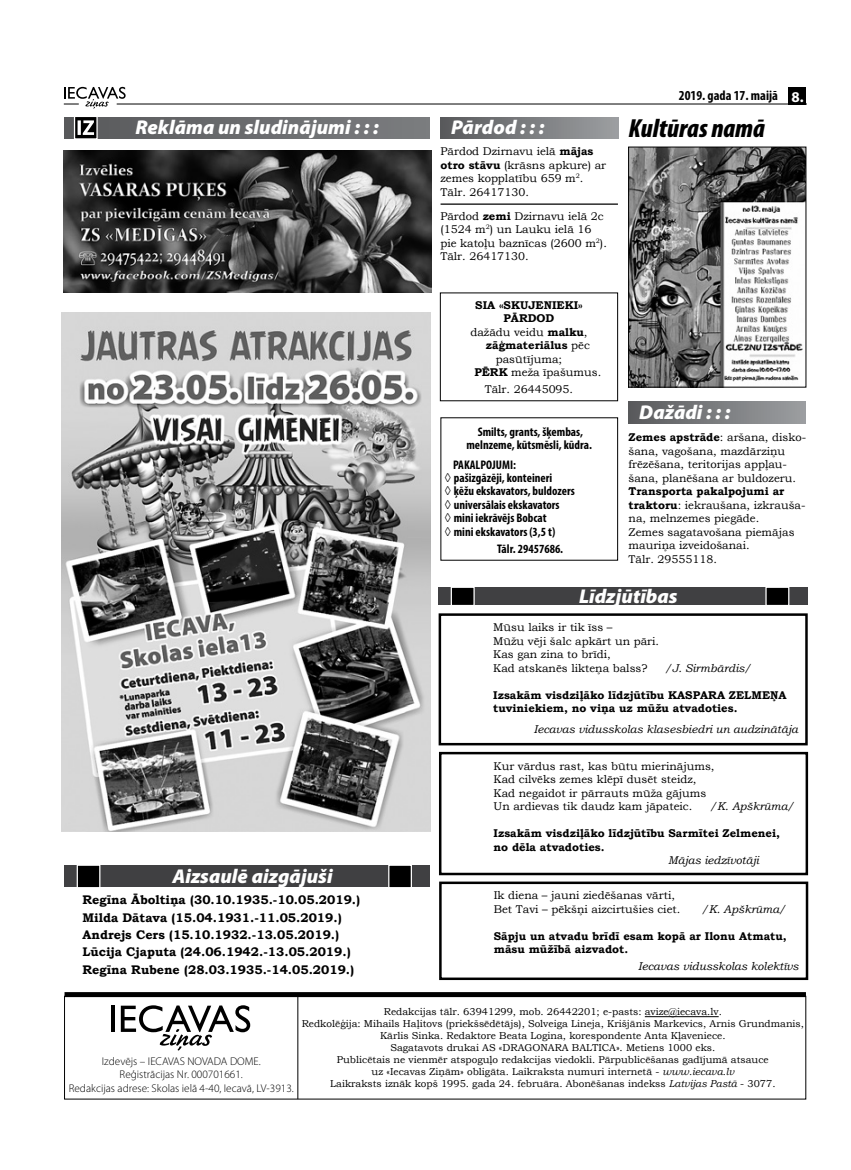
<style>
.page{position:relative;width:851px;height:1170px;background:#fff}
.page>*{position:absolute;margin:0;border:0;box-sizing:border-box;transform-origin:0 0}
.t1{font:italic 900 condensed 26.25px "Myriad Pro";color:#000}
.t2{font:italic 900 20px "Myriad Pro";color:#fff}
.t3{font:700 condensed 13.75px "Myriad Pro";color:#000}
.t4{font:700 condensed 12.5px/13.4px "Myriad Pro";color:#000;text-align:center}
.t5{font:700 12.5px/17.2px "Bookman Old Style";color:#000}
.t6{font:11.25px/13.5px "Bookman Old Style";color:#000}
.t7{font:700 11.25px/13.5px "Bookman Old Style";color:#000}
.t8{font:italic 11.25px "Bookman Old Style";color:#000}
.t9{font:300 11.25px/13.5px "Myriad Pro";color:#000;text-align:center}
.t10{font:10px/12px "Bookman Old Style";color:#000;text-align:center}
.s1{font-stretch:normal;font-size:15px;color:#fff}
.s2{font-weight:700}
.s3{font-weight:400}
.s4{font-family:"Bookman Old Style";font-weight:400;font-stretch:normal}
.s5{font-style:italic}
</style>
<div class="page">
<hr style="left:117px;top:104px;width:689px;height:1px;background:#000">
<svg style="left:64px;top:87px;width:62px;height:22px"></svg>
<div style="left:788px;top:87px;width:18px;height:18px;background:#000"></div>
<hr style="left:297px;top:996px;width:1px;height:102px;background:#000">
<hr style="left:111px;top:1005px;width:4px;height:26px;background:#000">
<svg style="left:121px;top:1005px;width:129px;height:45px"></svg>
<hr style="left:644px;top:1016px;width:74px;height:1px;background:#000">
<div style="left:64px;top:992px;width:741px;height:5px;background:#000"></div>
<div style="left:64px;top:117px;width:366px;height:21px;background:linear-gradient(to right,#58595c,#7b7d7f)"></div>
<svg style="left:73px;top:117px;width:25px;height:22px"></svg>
<hr style="left:440px;top:203px;width:178px;height:2px;background:#000">
<div style="left:64px;top:865px;width:366px;height:21px;background:#404042"></div>
<svg style="left:76px;top:865px;width:25px;height:23px"></svg>
<svg style="left:387px;top:865px;width:25px;height:23px"></svg>
<div style="left:438px;top:613px;width:369px;height:132px;border:2px solid #000"></div>
<div style="left:439px;top:881px;width:369px;height:98px;border:2px solid #000"></div>
<div style="left:439px;top:751px;width:369px;height:124px;border:2px solid #000"></div>
<div style="left:438px;top:587px;width:369px;height:18px;background:#404042"></div>
<svg style="left:450px;top:587px;width:25px;height:18px"></svg>
<svg style="left:765px;top:587px;width:24px;height:18px"></svg>
<div style="left:628px;top:402px;width:177px;height:21px;background:linear-gradient(to right,#595a5c,#9c9ea1)"></div>
<div style="left:440px;top:117px;width:178px;height:22px;background:linear-gradient(to right,#595a5c,#9c9ea1)"></div>
<div style="left:440px;top:292px;width:178px;height:109px;border:1px solid #000"></div>
<img style="left:63px;top:150px;width:368px;height:142px">
<img style="left:62px;top:313px;width:368px;height:518px">
<img style="left:630px;top:149px;width:174px;height:236px">
<div style="left:628px;top:147px;width:178px;height:240px;border:1px solid #000"></div>
<p class="t3" style="left:678px;top:87px;width:126px">2019. gada 17. maijā <span class="s1">8.</span></p>
<h2 class="t2" style="left:135px;top:116px;width:245px">Reklāma un sludinājumi : : :</h2>
<h1 class="t1" style="left:628px;top:114px;width:138px">Kultūras namā</h1>
<h2 class="t2" style="left:451px;top:116px;width:95px">Pārdod : : :</h2>
<p class="t6" style="left:440px;top:144px;width:167px">Pārdod Dzirnavu ielā <span class="s2">mājas otro stāvu</span> (krāsns apkure) ar zemes kopplatību 659 m<sup>2</sup>.<br>Tālr. 26417130.</p>
<p class="t6" style="left:440px;top:209px;width:168px">Pārdod <span class="s2">zemi</span> Dzirnavu ielā 2c (1524 m<sup>2</sup>) un Lauku ielā 16 pie katoļu baznīcas (2600 m<sup>2</sup>).<br>Tālr. 26417130.</p>
<p class="t7" style="left:475px;top:298px;width:109px">SIA «SKUJENIEKI»</p>
<p class="t7" style="left:503px;top:311px;width:52px">PĀRDOD</p>
<p class="t6" style="left:470px;top:325px;width:119px">dažādu veidu <span class="s2">malku</span>,</p>
<p class="t7" style="left:485px;top:338px;width:105px">zāģmateriālus <span class="s3">pēc</span></p>
<p class="t6" style="left:495px;top:352px;width:68px">pasūtījuma;</p>
<p class="t6" style="left:474px;top:365px;width:128px"><span class="s2">PĒRK</span> meža īpašumus.</p>
<p class="t6" style="left:484px;top:382px;width:90px">Tālr. 26445095.</p>
<p class="t4" style="left:466px;top:424px;width:127px;line-height:13.8px">Smilts, grants, šķembas, melnzeme, kūtsmēsli, kūdra.</p>
<p class="t4" style="left:444px;top:457px;width:132px;text-align:left;text-indent:8px">PAKALPOJUMI:<br><span class="s4">◊</span> pašizgāzēji, konteineri<br><span class="s4">◊</span> ķēžu ekskavators, buldozers <span class="s4">◊</span> universālais ekskavators<br><span class="s4">◊</span> mini iekrāvējs Bobcat<br><span class="s4">◊</span> mini ekskavators (3,5 t)</p>
<p class="t4" style="left:497px;top:541px;width:68px">Tālr. 29457686.</p>
<h2 class="t2" style="left:639px;top:401px;width:93px">Dažādi : : :</h2>
<p class="t6" style="left:628px;top:430px;width:179px"><span class="s2">Zemes apstrāde</span>: aršana, disko&shy;šana, vagošana, mazdārziņu frēzēšana, teritorijas appļau&shy;šana, planēšana ar buldozeru.</p>
<p class="t6" style="left:628px;top:484px;width:178px"><span class="s2">Transporta pakalpojumi ar traktoru</span>: iekraušana, izkrauša&shy;na, melnzemes piegāde.<br>Zemes sagatavošana piemājas mauriņa izveidošanai.<br>Tālr. 29555118.</p>
<h2 class="t2" style="left:579px;top:584px;width:100px">Līdzjūtības</h2>
<h2 class="t2" style="left:172px;top:864px;width:162px">Aizsaulē aizgājuši</h2>
<p class="t5" style="left:82px;top:891px;width:279px">Regīna Āboltiņa (30.10.1935.-10.05.2019.)<br>Milda Dātava (15.04.1931.-11.05.2019.)<br>Andrejs Cers (15.10.1932.-13.05.2019.)<br>Lūcija Cjaputa (24.06.1942.-13.05.2019.)<br>Regīna Rubene (28.03.1935.-14.05.2019.)</p>
<p class="t6" style="left:493px;top:620px;width:167px">Mūsu laiks ir tik īss –<br>Mūžu vēji šalc apkārt un pāri.<br>Kas gan zina to brīdi,<br>Kad atskanēs likteņa balss?</p>
<p class="t8" style="left:665px;top:660px;width:87px">/J. Sirmbārdis/</p>
<p class="t7" style="left:493px;top:687px;width:295px">Izsakām visdziļāko līdzjūtību KASPARA ZELMEŅA tuviniekiem, no viņa uz mūžu atvadoties.</p>
<p class="t8" style="left:533px;top:721px;width:266px">Iecavas vidusskolas klasesbiedri un audzinātāja</p>
<p class="t6" style="left:493px;top:759px;width:222px">Kur vārdus rast, kas būtu mierinājums, Kad cilvēks zemes klēpī dusēt steidz, Kad negaidot ir pārrauts mūža gājums Un ardievas tik daudz kam jāpateic.</p>
<p class="t8" style="left:710px;top:798px;width:86px">/K. Apškrūma/</p>
<p class="t7" style="left:493px;top:826px;width:288px">Izsakām visdziļāko līdzjūtību Sarmītei Zelmenei, no dēla atvadoties.</p>
<p class="t8" style="left:668px;top:852px;width:92px">Mājas iedzīvotāji</p>
<p class="t6" style="left:493px;top:888px;width:188px">Ik diena – jauni ziedēšanas vārti,<br>Bet Tavi – pēkšņi aizcirtušies ciet.</p>
<p class="t8" style="left:702px;top:901px;width:86px">/K. Apškrūma/</p>
<p class="t7" style="left:493px;top:928px;width:294px">Sāpju un atvadu brīdī esam kopā ar Ilonu Atmatu, māsu mūžībā aizvadot.</p>
<p class="t8" style="left:638px;top:958px;width:162px">Iecavas vidusskolas kolektīvs</p>
<p class="t9" style="left:69px;top:1054px;width:226px">Izdevējs – IECAVAS NOVADA DOME.<br>Reģistrācijas Nr. 000701661.<br>Redakcijas adrese: Skolas ielā 4-40, Iecavā, LV-3913.</p>
<p class="t10" style="left:301px;top:1005px;width:503px">Redakcijas tālr. 63941299, mob. 26442201; e-pasts: avize@iecava.lv.<br>Redkolēģija: Mihails Haļitovs (priekšsēdētājs), Solveiga Lineja, Krišjānis Markevics, Arnis Grundmanis, Kārlis Sinka. Redaktore Beata Logina, korespondente Anta Kļaveniece.<br>Sagatavots drukai AS «DRAGONARA BALTICA». Metiens 1000 eks.<br>Publicētais ne vienmēr atspoguļo redakcijas viedokli. Pārpublicēšanas gadījumā atsauce<br>uz «Iecavas Ziņām» obligāta. Laikraksta numuri internetā - <span class="s5">www.iecava.lv<br></span>Laikraksts iznāk kopš 1995. gada 24. februāra. Abonēšanas indekss <span class="s5">Latvijas Pastā</span> - 3077.</p>
</div>
